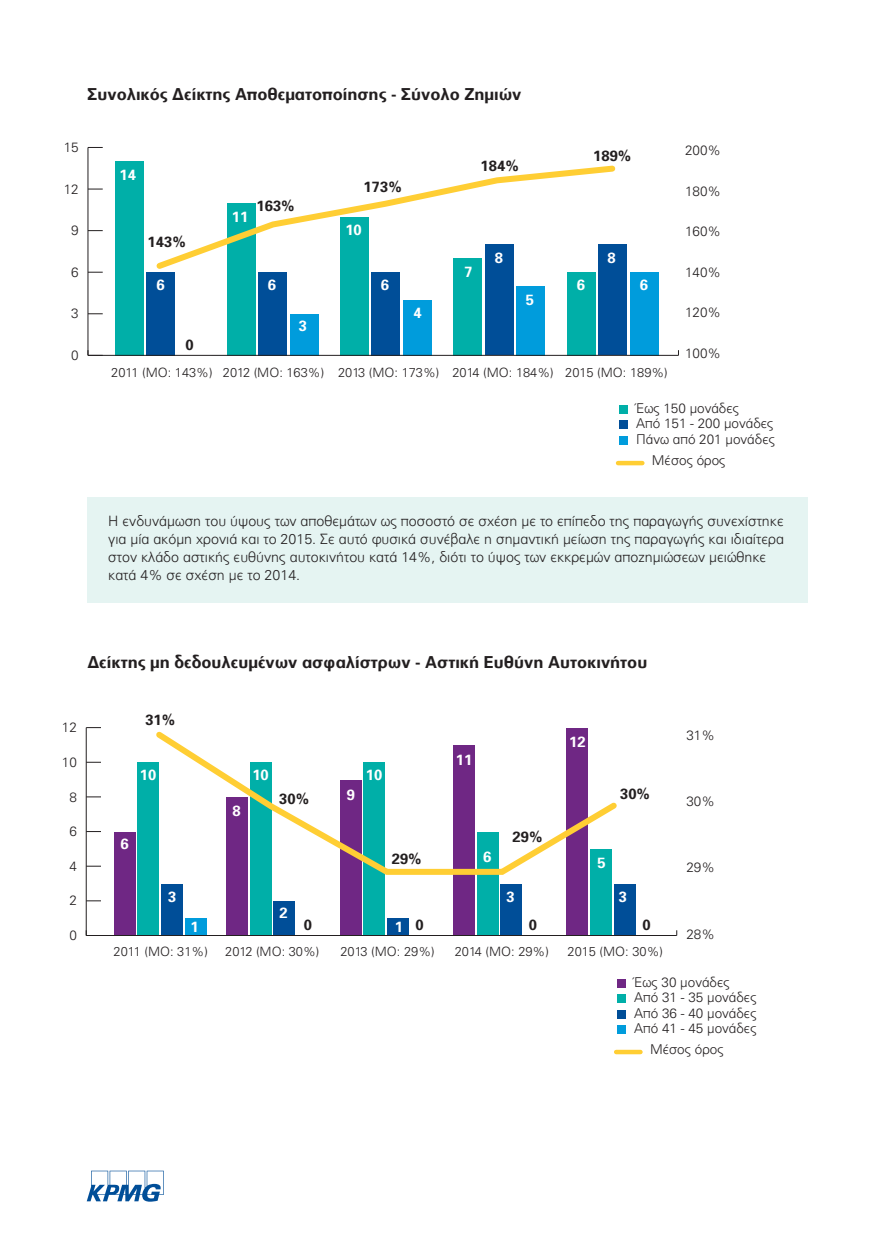
<style>
.page{position:relative;width:893px;height:1255px;background:#fff}
.page>*{position:absolute;margin:0;border:0;box-sizing:border-box;transform-origin:0 0}
.t1{font:700 16.5px "LC Univers";color:#231f20}
.t2{font:700 14.85px "LC Univers";color:#231f20}
.t3{font:700 14.85px "LC Univers";color:#fff}
.t4{font:300 14.25px/18px "LC Univers";color:#231f20}
.t5{font:300 13.5px/15.6px "LC Univers";color:#231f20}
.t6{font:300 12.9px "LC Univers";color:#231f20}
</style>
<div class="page">
<div style="left:614px;top:883px;width:21px;height:52px;background:#004e98"></div>
<div style="left:590px;top:848px;width:22px;height:87px;background:#00afa8"></div>
<div style="left:567px;top:727px;width:21px;height:208px;background:#6f2784"></div>
<div style="left:501px;top:883px;width:21px;height:52px;background:#004e98"></div>
<div style="left:477px;top:831px;width:21px;height:104px;background:#00afa8"></div>
<div style="left:453px;top:745px;width:22px;height:190px;background:#6f2784"></div>
<div style="left:387px;top:918px;width:21px;height:17px;background:#004e98"></div>
<div style="left:364px;top:762px;width:21px;height:173px;background:#00afa8"></div>
<div style="left:340px;top:779px;width:21px;height:156px;background:#6f2784"></div>
<div style="left:274px;top:900px;width:21px;height:35px;background:#004e98"></div>
<div style="left:250px;top:762px;width:21px;height:173px;background:#00afa8"></div>
<div style="left:227px;top:796px;width:21px;height:139px;background:#6f2784"></div>
<div style="left:185px;top:918px;width:21px;height:17px;background:#009cdc"></div>
<div style="left:161px;top:883px;width:22px;height:52px;background:#004e98"></div>
<div style="left:138px;top:762px;width:21px;height:173px;background:#00afa8"></div>
<div style="left:114px;top:831px;width:21px;height:104px;background:#6f2784"></div>
<div style="left:616px;top:1049px;width:24px;height:5px;background:#ffce34"></div>
<div style="left:617px;top:979px;width:8px;height:8px;background:#6f2784"></div>
<div style="left:617px;top:994px;width:8px;height:8px;background:#00afa8"></div>
<div style="left:617px;top:1010px;width:8px;height:8px;background:#004e98"></div>
<div style="left:617px;top:1025px;width:8px;height:8px;background:#009cdc"></div>
<hr style="left:86px;top:935px;width:591px;height:1px;background:#231f20">
<hr style="left:86px;top:727px;width:1px;height:208px;background:#231f20">
<svg style="left:86px;top:900px;width:15px;height:1px"></svg>
<svg style="left:86px;top:865px;width:15px;height:1px"></svg>
<svg style="left:86px;top:831px;width:15px;height:1px"></svg>
<svg style="left:86px;top:796px;width:15px;height:1px"></svg>
<svg style="left:86px;top:762px;width:15px;height:1px"></svg>
<svg style="left:86px;top:727px;width:15px;height:1px"></svg>
<svg style="left:156px;top:727px;width:461px;height:150px"></svg>
<svg style="left:87px;top:1170px;width:77px;height:31px"></svg>
<div style="left:87px;top:497px;width:721px;height:105px;background:#e5f4f2"></div>
<div style="left:630px;top:272px;width:28px;height:83px;background:#009cdc"></div>
<div style="left:598px;top:244px;width:29px;height:111px;background:#004e98"></div>
<div style="left:567px;top:272px;width:28px;height:83px;background:#00afa8"></div>
<div style="left:517px;top:286px;width:28px;height:69px;background:#009cdc"></div>
<div style="left:485px;top:244px;width:28px;height:111px;background:#004e98"></div>
<div style="left:454px;top:258px;width:28px;height:97px;background:#00afa8"></div>
<div style="left:403px;top:300px;width:29px;height:55px;background:#009cdc"></div>
<div style="left:372px;top:272px;width:28px;height:83px;background:#004e98"></div>
<div style="left:340px;top:217px;width:29px;height:138px;background:#00afa8"></div>
<div style="left:290px;top:314px;width:28px;height:41px;background:#009cdc"></div>
<div style="left:258px;top:272px;width:29px;height:83px;background:#004e98"></div>
<div style="left:227px;top:203px;width:28px;height:152px;background:#00afa8"></div>
<div style="left:147px;top:272px;width:28px;height:83px;background:#004e98"></div>
<div style="left:115px;top:161px;width:29px;height:194px;background:#00afa8"></div>
<hr style="left:88px;top:355px;width:590px;height:1px;background:#231f20">
<hr style="left:88px;top:147px;width:1px;height:208px;background:#231f20">
<svg style="left:88px;top:350px;width:15px;height:6px"></svg>
<svg style="left:88px;top:313px;width:15px;height:1px"></svg>
<svg style="left:88px;top:272px;width:15px;height:1px"></svg>
<svg style="left:88px;top:230px;width:15px;height:1px"></svg>
<svg style="left:88px;top:189px;width:15px;height:1px"></svg>
<svg style="left:89px;top:147px;width:14px;height:1px"></svg>
<hr style="left:618px;top:461px;width:24px;height:4px;background:#ffce34">
<div style="left:619px;top:405px;width:8px;height:8px;background:#00afa8"></div>
<div style="left:619px;top:421px;width:8px;height:8px;background:#004e98"></div>
<div style="left:619px;top:436px;width:8px;height:8px;background:#009cdc"></div>
<svg style="left:156px;top:165px;width:460px;height:108px"></svg>
<p class="t1" style="left:87px;top:88px;width:435px">Συνολικός Δείκτης Αποθεματοποίησης - Σύνολο Ζημιών</p>
<p class="t5" style="left:64px;top:141px;width:17px">15</p>
<p class="t5" style="left:64px;top:182px;width:17px">12</p>
<p class="t5" style="left:71px;top:224px;width:9px">9</p>
<p class="t5" style="left:71px;top:265px;width:9px">6</p>
<p class="t5" style="left:71px;top:307px;width:9px">3</p>
<p class="t5" style="left:71px;top:348px;width:9px">0</p>
<p class="t3" style="left:119px;top:170px;width:18px">14</p>
<p class="t2" style="left:148px;top:237px;width:39px">143%</p>
<p class="t3" style="left:232px;top:211px;width:18px">11</p>
<p class="t2" style="left:257px;top:200px;width:39px">163%</p>
<p class="t2" style="left:364px;top:181px;width:39px">173%</p>
<p class="t3" style="left:345px;top:224px;width:18px">10</p>
<p class="t2" style="left:481px;top:160px;width:39px">184%</p>
<p class="t2" style="left:593px;top:150px;width:39px">189%</p>
<p class="t3" style="left:464px;top:266px;width:10px">7</p>
<p class="t3" style="left:495px;top:252px;width:10px">8</p>
<p class="t3" style="left:607px;top:252px;width:10px">8</p>
<p class="t3" style="left:157px;top:280px;width:10px">6</p>
<p class="t3" style="left:640px;top:280px;width:10px">6</p>
<p class="t3" style="left:268px;top:280px;width:10px">6</p>
<p class="t3" style="left:381px;top:280px;width:10px">6</p>
<p class="t3" style="left:577px;top:280px;width:10px">6</p>
<p class="t2" style="left:185px;top:339px;width:10px">0</p>
<p class="t3" style="left:299px;top:321px;width:10px">3</p>
<p class="t3" style="left:413px;top:308px;width:10px">4</p>
<p class="t3" style="left:526px;top:294px;width:10px">5</p>
<p class="t5" style="left:685px;top:144px;width:38px">200%</p>
<p class="t5" style="left:685px;top:184px;width:38px">180%</p>
<p class="t5" style="left:685px;top:225px;width:38px">160%</p>
<p class="t5" style="left:685px;top:265px;width:38px">140%</p>
<p class="t5" style="left:685px;top:306px;width:38px">120%</p>
<p class="t5" style="left:685px;top:346px;width:38px">100%</p>
<p class="t6" style="left:111px;top:368px;width:103px">2011 (MO: 143%)</p>
<p class="t6" style="left:452px;top:368px;width:217px">2014 (MO: 184%) 2015 (MO: 189%)</p>
<p class="t6" style="left:223px;top:368px;width:218px">2012 (MO: 163%) 2013 (MO: 173%)</p>
<p class="t5" style="left:636px;top:401px;width:140px">Έως 150 μονάδες<br>Aπό 151 - 200 μονάδες<br>Πάνω από 201 μονάδες</p>
<p class="t5" style="left:652px;top:454px;width:75px">Μέσος όρος</p>
<p class="t4" style="left:108px;top:513px;width:677px">Η ενδυνάμωση του ύψους των αποθεμάτων ως ποσοστό σε σχέση με το επίπεδο της παραγωγής συνεχίστηκε για μία ακόμη χρονιά και το 2015. Σε αυτό φυσικά συνέβαλε η σημαντική μείωση της παραγωγής και ιδιαίτερα στον κλάδο αστικής ευθύνης αυτοκινήτου κατά 14%, διότι το ύψος των εκκρεμών αποζημιώσεων μειώθηκε κατά 4% σε σχέση με το 2014.</p>
<p class="t1" style="left:87px;top:656px;width:561px">Δείκτης μη δεδουλευμένων ασφαλίστρων - Αστική Ευθύνη Αυτοκινήτου</p>
<p class="t5" style="left:62px;top:720px;width:17px">12</p>
<p class="t2" style="left:145px;top:714px;width:31px">31%</p>
<p class="t3" style="left:569px;top:735px;width:18px">12</p>
<p class="t5" style="left:686px;top:728px;width:30px">31%</p>
<p class="t5" style="left:62px;top:755px;width:17px">10</p>
<p class="t3" style="left:456px;top:753px;width:18px">11</p>
<p class="t3" style="left:140px;top:769px;width:18px">10</p>
<p class="t3" style="left:252px;top:769px;width:18px">10</p>
<p class="t3" style="left:366px;top:769px;width:18px">10</p>
<p class="t5" style="left:70px;top:790px;width:9px">8</p>
<p class="t3" style="left:233px;top:805px;width:10px">8</p>
<p class="t2" style="left:279px;top:793px;width:31px">30%</p>
<p class="t3" style="left:347px;top:789px;width:10px">9</p>
<p class="t2" style="left:620px;top:788px;width:31px">30%</p>
<p class="t5" style="left:686px;top:794px;width:30px">30%</p>
<p class="t5" style="left:70px;top:824px;width:9px">6</p>
<p class="t5" style="left:70px;top:859px;width:9px">4</p>
<p class="t3" style="left:120px;top:838px;width:10px">6</p>
<p class="t2" style="left:392px;top:853px;width:31px">29%</p>
<p class="t3" style="left:483px;top:851px;width:10px">6</p>
<p class="t2" style="left:512px;top:831px;width:31px">29%</p>
<p class="t3" style="left:597px;top:857px;width:10px">5</p>
<p class="t5" style="left:686px;top:861px;width:30px">29%</p>
<p class="t5" style="left:70px;top:894px;width:9px">2</p>
<p class="t5" style="left:70px;top:928px;width:9px">0</p>
<p class="t3" style="left:168px;top:891px;width:10px">3</p>
<p class="t3" style="left:506px;top:891px;width:10px">3</p>
<p class="t3" style="left:619px;top:891px;width:10px">3</p>
<p class="t3" style="left:280px;top:906px;width:10px">2</p>
<p class="t3" style="left:191px;top:921px;width:10px">1</p>
<p class="t3" style="left:395px;top:921px;width:10px">1</p>
<p class="t2" style="left:304px;top:919px;width:10px">0</p>
<p class="t2" style="left:416px;top:919px;width:10px">0</p>
<p class="t2" style="left:529px;top:919px;width:10px">0</p>
<p class="t2" style="left:642px;top:919px;width:10px">0</p>
<p class="t5" style="left:686px;top:927px;width:30px">28%</p>
<p class="t6" style="left:114px;top:946px;width:96px">2011 (MO: 31%)</p>
<p class="t6" style="left:455px;top:946px;width:96px">2014 (MO: 29%)</p>
<p class="t6" style="left:568px;top:946px;width:97px">2015 (MO: 30%)</p>
<p class="t6" style="left:225px;top:946px;width:96px">2012 (MO: 30%)</p>
<p class="t6" style="left:340px;top:946px;width:96px">2013 (MO: 29%)</p>
<p class="t5" style="left:634px;top:975px;width:124px">Έως 30 μονάδες<br>Aπό 31 - 35 μονάδες<br>Aπό 36 - 40 μονάδες<br>Aπό 41 - 45 μονάδες</p>
<p class="t5" style="left:650px;top:1042px;width:75px">Μέσος όρος</p>
</div>
